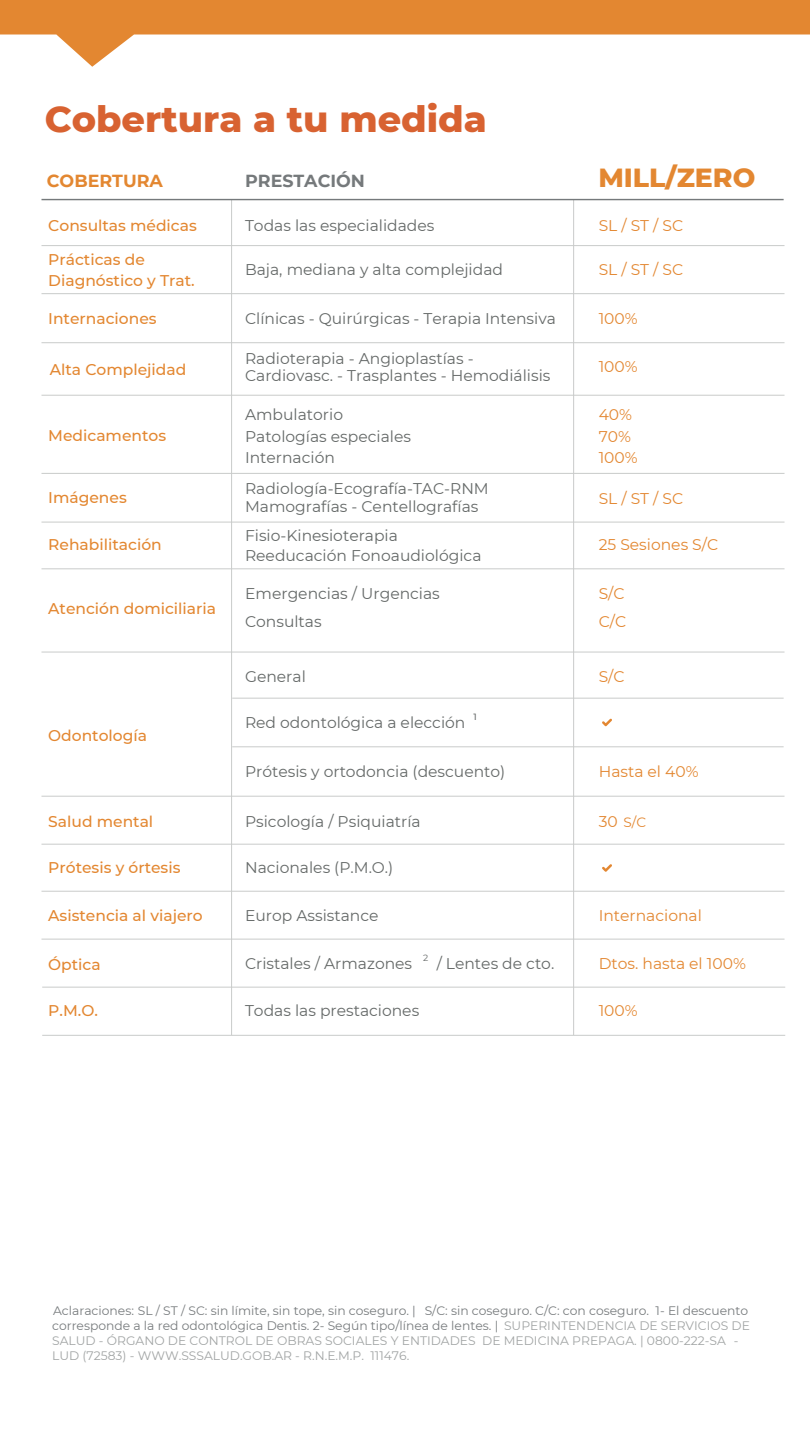
<style>
.page{position:relative;width:810px;height:1440px;background:#fff}
.page>*{position:absolute;margin:0;border:0;box-sizing:border-box;transform-origin:0 0}
.t1{font:800 36.67px "Montserrat";color:#d86231}
.t2{font:800 26.78px "Montserrat";color:#e38731}
.t3{font:700 17.48px "Montserrat";color:#75797b}
.t4{font:700 17.48px "Montserrat";color:#e38731}
.t5{font:15.52px/21.5px "Montserrat";color:#656968}
.t6{font:500 15.52px/33.4px "Montserrat";color:#e38731}
.t7{font:15.52px/21.5px "Montserrat";color:#e38731}
.t8{font:13.58px "Montserrat";color:#e38731}
.t9{font:12.3px/15.2px "Montserrat";color:#777b7d}
.t10{font:9.07px "Montserrat";color:#656968}
.t11{font:500 9.07px "Montserrat";color:#656968}
.s1{font-size:15.52px}
.s2{color:#a1a4a4}
</style>
<div class="page">
<svg style="left:602px;top:864px;width:10px;height:8px"></svg>
<svg style="left:602px;top:719px;width:10px;height:7px"></svg>
<hr style="left:42px;top:1035px;width:743px;height:1px;background:#c9cbca">
<hr style="left:573px;top:200px;width:1px;height:835px;background:#c9cbca">
<hr style="left:41px;top:245px;width:744px;height:1px;background:#c9cbca">
<hr style="left:231px;top:200px;width:1px;height:835px;background:#c9cbca">
<hr style="left:41px;top:293px;width:744px;height:1px;background:#c9cbca">
<hr style="left:41px;top:342px;width:744px;height:1px;background:#c9cbca">
<hr style="left:41px;top:395px;width:744px;height:1px;background:#c9cbca">
<hr style="left:41px;top:473px;width:744px;height:1px;background:#c9cbca">
<hr style="left:41px;top:522px;width:744px;height:1px;background:#c9cbca">
<hr style="left:41px;top:568px;width:744px;height:1px;background:#c9cbca">
<hr style="left:41px;top:652px;width:744px;height:1px;background:#c9cbca">
<hr style="left:232px;top:698px;width:552px;height:1px;background:#c9cbca">
<hr style="left:232px;top:746px;width:552px;height:1px;background:#c9cbca">
<hr style="left:41px;top:796px;width:744px;height:1px;background:#c9cbca">
<hr style="left:41px;top:844px;width:744px;height:1px;background:#c9cbca">
<hr style="left:41px;top:891px;width:744px;height:1px;background:#c9cbca">
<hr style="left:41px;top:939px;width:744px;height:1px;background:#c9cbca">
<hr style="left:42px;top:987px;width:743px;height:1px;background:#c9cbca">
<hr style="left:41px;top:199px;width:743px;height:1px;background:#75797b">
<svg style="left:0;top:0;width:810px;height:67px;fill:#e38731"></svg>
<h1 class="t1" style="left:45px;top:92px;width:444px">Cobertura a tu medida</h1>
<p class="t4" style="left:47px;top:169px;width:118px">COBERTURA</p>
<p class="t3" style="left:245px;top:169px;width:121px">PRESTACIÓN</p>
<h2 class="t2" style="left:598px;top:158px;width:158px">MILL/ZERO</h2>
<p class="t6" style="left:48px;top:209px;width:150px">Consultas médicas<br>Prácticas de</p>
<p class="t6" style="left:48px;top:263px;width:148px">Diagnóstico y Trat.</p>
<p class="t6" style="left:48px;top:301px;width:110px">Internaciones</p>
<p class="t5" style="left:245px;top:215px;width:191px">Todas las especialidades</p>
<p class="t7" style="left:599px;top:215px;width:86px">SL / ST / SC</p>
<p class="t7" style="left:599px;top:258px;width:86px">SL / ST / SC</p>
<p class="t5" style="left:245px;top:259px;width:259px">Baja, mediana y alta complejidad</p>
<p class="t5" style="left:245px;top:307px;width:312px">Clínicas - Quirúrgicas - Terapia Intensiva</p>
<p class="t7" style="left:599px;top:307px;width:41px">100%</p>
<p class="t6" style="left:50px;top:352px;width:138px">Alta Complejidad</p>
<p class="t5" style="left:245px;top:349px;width:307px;line-height:17.5px">Radioterapia - Angioplastías -<br>Cardiovasc. - Trasplantes - Hemodiálisis</p>
<p class="t7" style="left:599px;top:356px;width:41px">100%</p>
<p class="t6" style="left:48px;top:418px;width:119px">Medicamentos</p>
<p class="t5" style="left:245px;top:403px;width:167px">Ambulatorio<br>Patologías especiales<br>Internación</p>
<p class="t7" style="left:599px;top:403px;width:41px">40%<br>70%<br>100%</p>
<p class="t6" style="left:48px;top:480px;width:80px">Imágenes</p>
<p class="t6" style="left:48px;top:527px;width:115px">Rehabilitación</p>
<p class="t5" style="left:245px;top:478px;width:245px;line-height:18.1px">Radiología-Ecografía-TAC-RNM<br>Mamografías - Centellografías</p>
<p class="t5" style="left:245px;top:525px;width:238px;line-height:19.4px">Fisio-Kinesioterapia<br>Reeducación Fonoaudiológica</p>
<p class="t7" style="left:599px;top:487px;width:86px">SL / ST / SC</p>
<p class="t7" style="left:599px;top:533px;width:121px">25 Sesiones S/C</p>
<p class="t6" style="left:48px;top:591px;width:169px">Atención domiciliaria</p>
<p class="t5" style="left:245px;top:583px;width:196px">Emergencias / Urgencias</p>
<p class="t7" style="left:599px;top:583px;width:27px">S/C</p>
<p class="t5" style="left:245px;top:610px;width:78px">Consultas</p>
<p class="t7" style="left:599px;top:610px;width:29px">C/C</p>
<p class="t5" style="left:245px;top:665px;width:62px">General</p>
<p class="t7" style="left:599px;top:665px;width:27px">S/C</p>
<p class="t6" style="left:48px;top:718px;width:100px">Odontología</p>
<p class="t5" style="left:245px;top:711px;width:222px">Red odontológica a elección</p>
<p class="t11" style="left:473px;top:711px;width:5px">1</p>
<p class="t5" style="left:245px;top:761px;width:262px">Prótesis y ortodoncia (descuento)</p>
<p class="t7" style="left:599px;top:760px;width:101px">Hasta el 40%</p>
<p class="t6" style="left:48px;top:804px;width:106px">Salud mental</p>
<p class="t5" style="left:245px;top:810px;width:177px">Psicología / Psiquiatría</p>
<p class="t8" style="left:599px;top:813px;width:49px"><span class="s1">30</span> S/C</p>
<p class="t6" style="left:48px;top:850px;width:134px">Prótesis y órtesis</p>
<p class="t5" style="left:245px;top:856px;width:150px">Nacionales (P.M.O.)</p>
<p class="t6" style="left:48px;top:898px;width:156px">Asistencia al viajero</p>
<p class="t6" style="left:48px;top:947px;width:54px">Óptica</p>
<p class="t5" style="left:245px;top:904px;width:135px">Europ Assistance</p>
<p class="t10" style="left:423px;top:951px;width:7px">2</p>
<p class="t5" style="left:245px;top:952px;width:169px">Cristales / Armazones</p>
<p class="t5" style="left:437px;top:952px;width:119px">/ Lentes de cto.</p>
<p class="t7" style="left:599px;top:904px;width:105px">Internacional</p>
<p class="t7" style="left:599px;top:952px;width:149px">Dtos. hasta el 100%</p>
<p class="t6" style="left:48px;top:993px;width:51px">P.M.O.</p>
<p class="t5" style="left:245px;top:999px;width:176px">Todas las prestaciones</p>
<p class="t7" style="left:599px;top:999px;width:41px">100%</p>
<p class="t9" style="left:52px;top:1302px;width:699px">Aclaraciones: SL / ST / SC: sin límite, sin tope, sin coseguro. | S/C: sin coseguro. C/C: con coseguro. 1- El descuento corresponde a la red odontológica Dentis. 2- Según tipo/línea de lentes. | <span class="s2">SUPERINTENDENCIA DE SERVICIOS DE SALUD - ÓRGANO DE CONTROL DE OBRAS SOCIALES Y ENTIDADES DE MEDICINA PREPAGA. | 0800-222-SA - LUD (72583) - WWW.SSSALUD.GOB.AR - R.N.E.M.P. 111476.</span></p>
</div>
